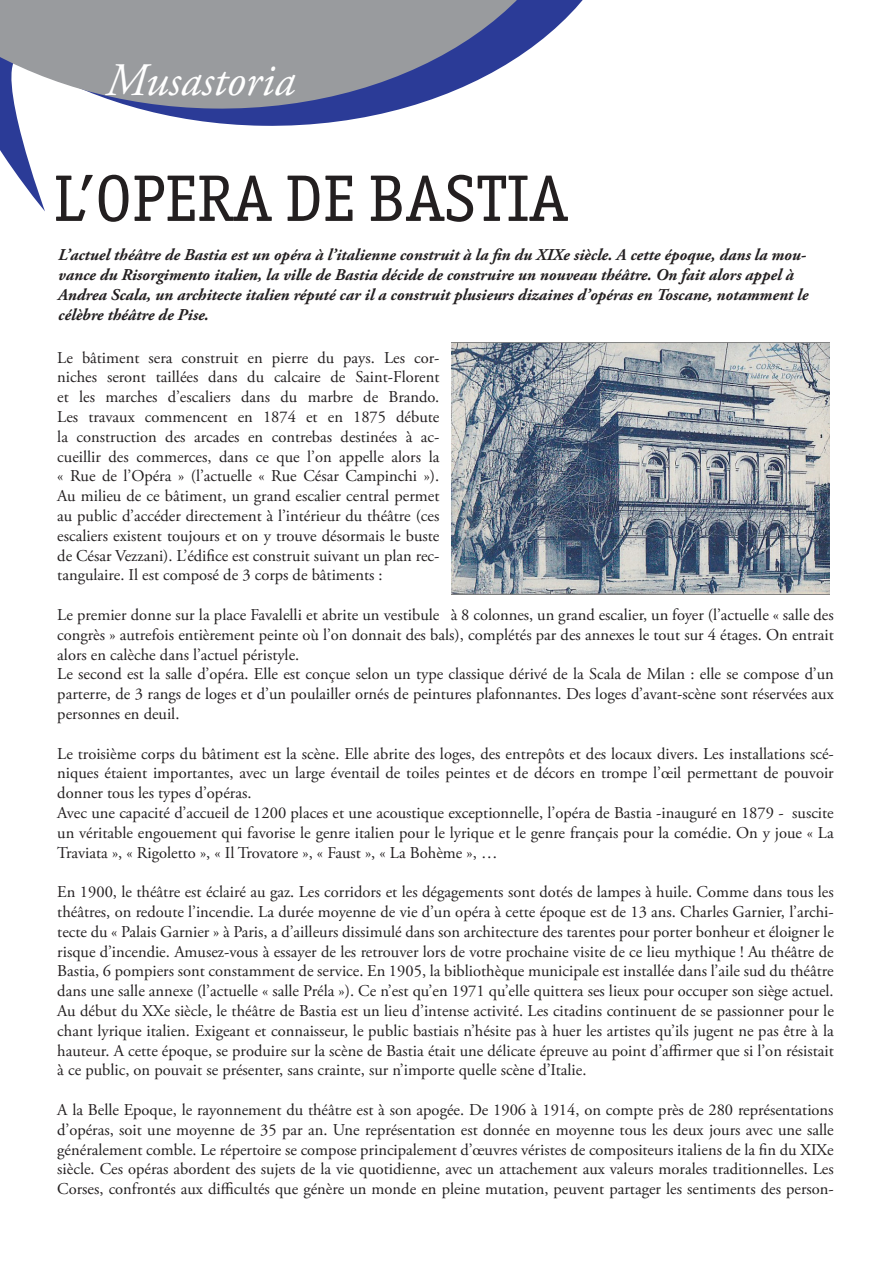
<style>
.page{position:relative;width:893px;height:1263px;background:#fff}
.page>*{position:absolute;margin:0;border:0;box-sizing:border-box;transform-origin:0 0}
.t1{font:66px "Officina Ser ITC";color:#231f20}
.t2{font:italic 46.5px "Adobe Garamond Pro";color:#fff}
.t3{font:16.5px/19.8px "Adobe Garamond Pro";color:#231f20;text-align:justify}
.t4{font:italic 700 16.5px/19.8px "Adobe Garamond Pro";color:#231f20}
</style>
<div class="page">
<img style="left:451px;top:343px;width:378px;height:252px">
<svg style="left:0;top:0;width:583px;height:194px"></svg>
<h2 class="t2" style="left:106px;top:52px;width:190px">Musastoria</h2>
<h1 class="t1" style="left:53px;top:160px;width:516px">L’OPERA DE BASTIA</h1>
<p class="t4" style="left:58px;top:245px;width:752px">L’actuel théâtre de Bastia est un opéra à l’italienne construit à la fin du XIXe siècle. A cette époque, dans la mou&shy;vance du Risorgimento italien, la ville de Bastia décide de construire un nouveau théâtre. On fait alors appel à Andrea Scala, un architecte italien réputé car il a construit plusieurs dizaines d’opéras en Toscane, notamment le célèbre théâtre de Pise.</p>
<p class="t3" style="left:57px;top:348px;width:384px">Le bâtiment sera construit en pierre du pays. Les cor&shy;niches seront taillées dans du calcaire de Saint-Florent et les marches d’escaliers dans du marbre de Brando.<br>Les travaux commencent en 1874 et en 1875 débute la construction des arcades en contrebas destinées à ac&shy;cueillir des commerces, dans ce que l’on appelle alors la « Rue de l’Opéra » (l’actuelle « Rue César Campinchi »).<br>Au milieu de ce bâtiment, un grand escalier central permet au public d’accéder directement à l’intérieur du théâtre (ces escaliers existent toujours et on y trouve désormais le buste de César Vezzani). L’édifice est construit suivant un plan rec&shy;tangulaire. Il est composé de 3 corps de bâtiments :</p>
<p class="t3" style="left:57px;top:605px;width:778px;text-align:left">Le premier donne sur la place Favalelli et abrite un vestibule à 8 colonnes, un grand escalier, un foyer (l’actuelle « salle des congrès » autrefois entièrement peinte où l’on donnait des bals), complétés par des annexes le tout sur 4 étages. On entrait alors en calèche dans l’actuel péristyle.<br>Le second est la salle d’opéra. Elle est conçue selon un type classique dérivé de la Scala de Milan : elle se compose d’un parterre, de 3 rangs de loges et d’un poulailler ornés de peintures plafonnantes. Des loges d’avant-scène sont réservées aux personnes en deuil.</p>
<p class="t3" style="left:57px;top:744px;width:778px;text-align:left">Le troisième corps du bâtiment est la scène. Elle abrite des loges, des entrepôts et des locaux divers. Les installations scé&shy;niques étaient importantes, avec un large éventail de toiles peintes et de décors en trompe l’œil permettant de pouvoir donner tous les types d’opéras.<br>Avec une capacité d’accueil de 1200 places et une acoustique exceptionnelle, l’opéra de Bastia -inauguré en 1879 - suscite un véritable engouement qui favorise le genre italien pour le lyrique et le genre français pour la comédie. On y joue « La Traviata », « Rigoletto », « Il Trovatore », « Faust », « La Bohème », …</p>
<p class="t3" style="left:57px;top:883px;width:778px">En 1900, le théâtre est éclairé au gaz. Les corridors et les dégagements sont dotés de lampes à huile. Comme dans tous les théâtres, on redoute l’incendie. La durée moyenne de vie d’un opéra à cette époque est de 13 ans. Charles Garnier, l’archi&shy;tecte du « Palais Garnier » à Paris, a d’ailleurs dissimulé dans son architecture des tarentes pour porter bonheur et éloigner le risque d’incendie. Amusez-vous à essayer de les retrouver lors de votre prochaine visite de ce lieu mythique ! Au théâtre de Bastia, 6 pompiers sont constamment de service. En 1905, la bibliothèque municipale est installée dans l’aile sud du théâtre dans une salle annexe (l’actuelle « salle Préla »). Ce n’est qu’en 1971 qu’elle quittera ses lieux pour occuper son siège actuel.<br>Au début du XXe siècle, le théâtre de Bastia est un lieu d’intense activité. Les citadins continuent de se passionner pour le chant lyrique italien. Exigeant et connaisseur, le public bastiais n’hésite pas à huer les artistes qu’ils jugent ne pas être à la hauteur. A cette époque, se produire sur la scène de Bastia était une délicate épreuve au point d’affirmer que si l’on résistait à ce public, on pouvait se présenter, sans crainte, sur n’importe quelle scène d’Italie.</p>
<p class="t3" style="left:57px;top:1100px;width:778px">A la Belle Epoque, le rayonnement du théâtre est à son apogée. De 1906 à 1914, on compte près de 280 représentations d’opéras, soit une moyenne de 35 par an. Une représentation est donnée en moyenne tous les deux jours avec une salle généralement comble. Le répertoire se compose principalement d’œuvres véristes de compositeurs italiens de la fin du XIXe siècle. Ces opéras abordent des sujets de la vie quotidienne, avec un attachement aux valeurs morales traditionnelles. Les Corses, confrontés aux difficultés que génère un monde en pleine mutation, peuvent partager les sentiments des person-</p>
</div>
